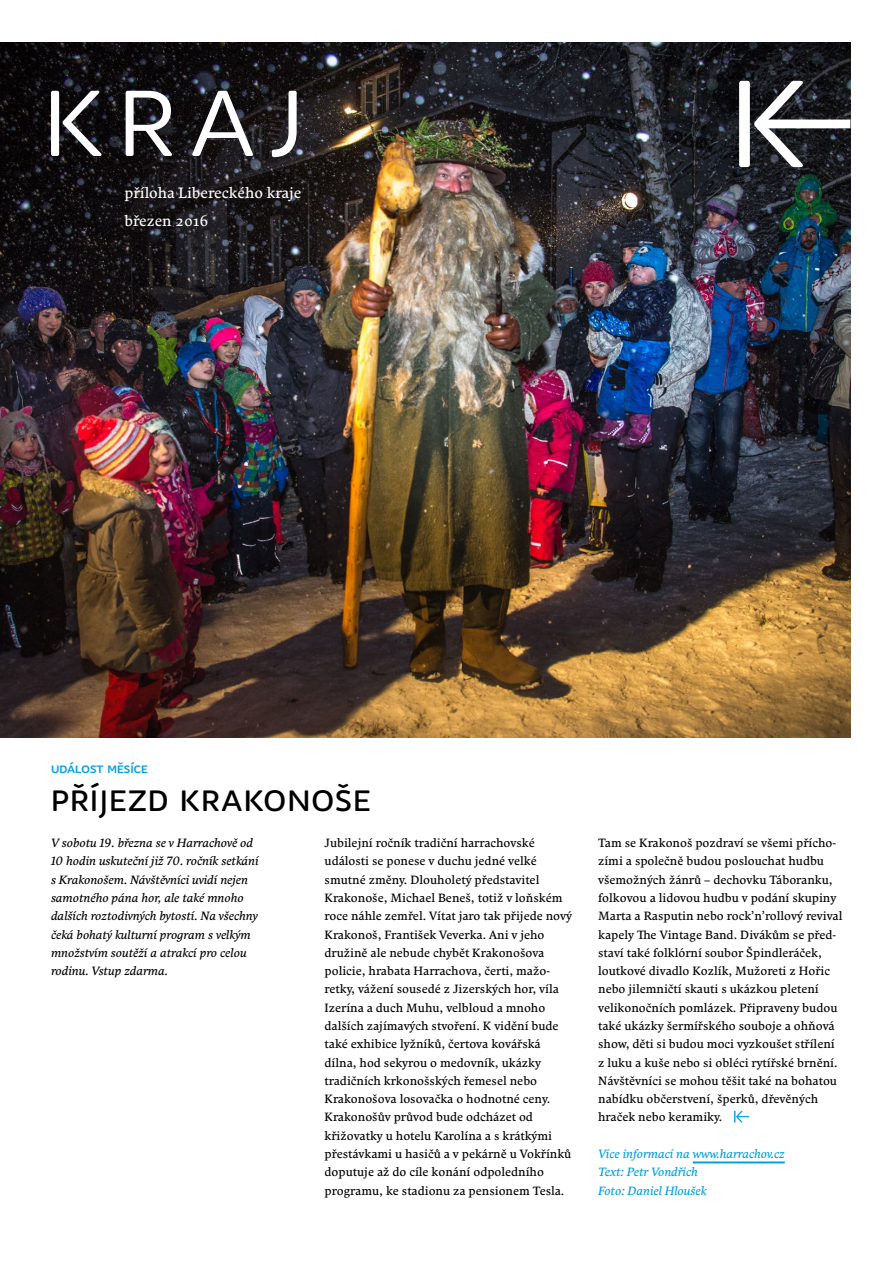
<style>
.page{position:relative;width:893px;height:1263px;background:#fff}
.page>*{position:absolute;margin:0;border:0;box-sizing:border-box;transform-origin:0 0}
.t1{font:500 30px "Knedle";letter-spacing:.04em;color:#000}
.t2{font:15px/28.5px "Comenia Serif";color:#fff}
.t3{font:500 13.5px "Knedle";color:#009fe3}
.t4{font:12px/18.3px "Comenia Serif";color:#000}
.t5{font:italic 12px/18.3px "Comenia Serif";color:#000}
.t6{font:italic 12px/18.3px "Comenia Serif";color:#009fe3}
</style>
<div class="page">
<img style="left:0;top:43px;width:850px;height:694px">
<div style="left:739px;top:81px;width:11px;height:86px;background:#fff;border-radius:3px"></div>
<svg style="left:754px;top:81px;width:96px;height:86px"></svg>
<svg style="left:51px;top:91px;width:51px;height:65px"></svg>
<svg style="left:126px;top:91px;width:47px;height:65px"></svg>
<svg style="left:192px;top:91px;width:61px;height:65px"></svg>
<svg style="left:272px;top:91px;width:25px;height:66px"></svg>
<hr style="left:693px;top:1161px;width:92px;height:2px;background:#009fe3">
<svg style="left:734px;top:1111px;width:15px;height:11px"></svg>
<p class="t2" style="left:124px;top:178px;width:178px">příloha Libereckého kraje březen 2016</p>
<p class="t3" style="left:51px;top:758px;width:98px">událost měsíce</p>
<h1 class="t1" style="left:51px;top:779px;width:321px">PŘÍJEZD KRAKONOŠE</h1>
<p class="t5" style="left:51px;top:833px;width:209px">V sobotu 19. března se v Harrachově od 10 hodin uskuteční již 70. ročník setkání s Krakonošem. Návštěvníci uvidí nejen samotného pána hor, ale také mnoho dalších roztodivných bytostí. Na všechny čeká bohatý kulturní program s velkým množstvím soutěží a atrakcí pro celou rodinu. Vstup zdarma.</p>
<p class="t4" style="left:325px;top:833px;width:249px">Jubilejní ročník tradiční harrachovské události se ponese v duchu jedné velké smutné změny. Dlouholetý představitel Krakonoše, Michael Beneš, totiž v loňském roce náhle zemřel. Vítat jaro tak přijede nový Krakonoš, František Veverka. Ani v jeho družině ale nebude chybět Krakonošova policie, hrabata Harrachova, čerti, mažo&shy;retky, vážení sousedé z Jizerských hor, víla Izerína a duch Muhu, velbloud a mnoho dalších zajímavých stvoření. K vidění bude také exhibice lyžníků, čertova kovářská dílna, hod sekyrou o medovník, ukázky tradičních krkonošských řemesel nebo Krakonošova losovačka o hodnotné ceny.<br>Krakonošův průvod bude odcházet od křižovatky u hotelu Karolína a s krátkými přestávkami u hasičů a v pekárně u Vokřínků doputuje až do cíle konání odpoledního programu, ke stadionu za pensionem Tesla.</p>
<p class="t4" style="left:598px;top:833px;width:246px">Tam se Krakonoš pozdraví se všemi přícho&shy;zími a společně budou poslouchat hudbu všemožných žánrů – dechovku Táboranku, folkovou a lidovou hudbu v podání skupiny Marta a Rasputin nebo rock’n’rollový revival kapely The Vintage Band. Divákům se před&shy;staví také folklórní soubor Špindleráček, loutkové divadlo Kozlík, Mužoreti z Hořic nebo jilemničtí skauti s ukázkou pletení velikonočních pomlázek. Připraveny budou také ukázky šermířského souboje a ohňová show, děti si budou moci vyzkoušet střílení z luku a kuše nebo si obléci rytířské brnění.<br>Návštěvníci se mohou těšit také na bohatou nabídku občerstvení, šperků, dřevěných hraček nebo keramiky.</p>
<p class="t6" style="left:598px;top:1144px;width:188px">Více informací na www.harrachov.cz<br>Text: Petr Vondřich<br>Foto: Daniel Hloušek</p>
</div>
